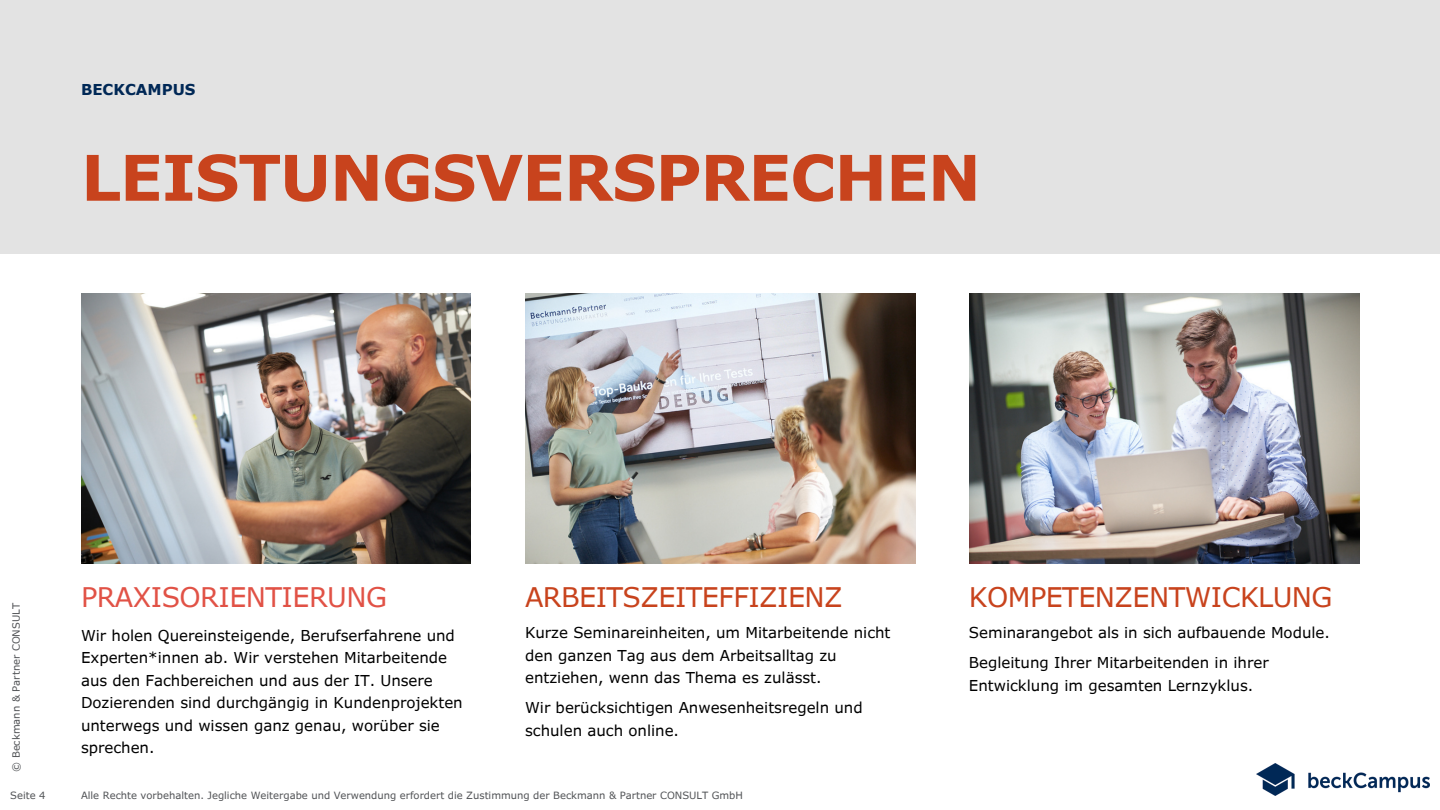
<style>
.page{position:relative;width:1440px;height:810px;background:#fff}
.page>*{position:absolute;margin:0;border:0;box-sizing:border-box;transform-origin:0 0}
.t1{font:700 63px "Verdana Pro";letter-spacing:-.02em;color:#c8431d}
.t2{font:27px "Verdana Pro";letter-spacing:-.02em;color:#c8431d}
.t3{font:27px "Verdana Pro";letter-spacing:-.02em;color:#e15246}
.t4{font:15px/22.5px "Verdana Pro";color:#000}
.t5{font:700 15px "Verdana Pro";color:#002856}
.t6{font:10px "Verdana Pro";color:#515356}
</style>
<div class="page">
<div style="left:0;top:0;width:1440px;height:253px;background:#e3e3e3"></div>
<img style="left:81px;top:294px;width:390px;height:269px">
<img style="left:969px;top:294px;width:390px;height:269px">
<img style="left:525px;top:294px;width:390px;height:269px">
<img style="left:1257px;top:764px;width:172px;height:31px">
<p class="t5" style="left:81px;top:79px;width:116px">BECKCAMPUS</p>
<p class="t1" style="left:81px;top:137px;width:902px">LEISTUNGSVERSPRECHEN</p>
<p class="t6" style="left:10px;top:772px;width:170px;rotate:-90deg">© Beckmann &amp; Partner CONSULT</p>
<p class="t6" style="left:10px;top:789px;width:37px">Seite 4</p>
<p class="t3" style="left:81px;top:580px;width:308px">PRAXISORIENTIERUNG</p>
<p class="t4" style="left:81px;top:624px;width:383px">Wir holen Quereinsteigende, Berufserfahrene und Experten*innen ab. Wir verstehen Mitarbeitende aus den Fachbereichen und aus der IT. Unsere Dozierenden sind durchgängig in Kundenprojekten unterwegs und wissen ganz genau, worüber sie sprechen.</p>
<p class="t2" style="left:525px;top:580px;width:319px">ARBEITSZEITEFFIZIENZ</p>
<p class="t4" style="left:525px;top:621px;width:367px">Kurze Seminareinheiten, um Mitarbeitende nicht den ganzen Tag aus dem Arbeitsalltag zu entziehen, wenn das Thema es zulässt.</p>
<p class="t4" style="left:525px;top:696px;width:339px">Wir berücksichtigen Anwesenheitsregeln und schulen auch online.</p>
<p class="t6" style="left:81px;top:789px;width:664px">Alle Rechte vorbehalten. Jegliche Weitergabe und Verwendung erfordert die Zustimmung der Beckmann &amp; Partner CONSULT GmbH</p>
<p class="t2" style="left:969px;top:580px;width:365px">KOMPETENZENTWICKLUNG</p>
<p class="t4" style="left:969px;top:621px;width:363px">Seminarangebot als in sich aufbauende Module.</p>
<p class="t4" style="left:969px;top:651px;width:301px">Begleitung Ihrer Mitarbeitenden in ihrer<br>Entwicklung im gesamten Lernzyklus.</p>
</div>
